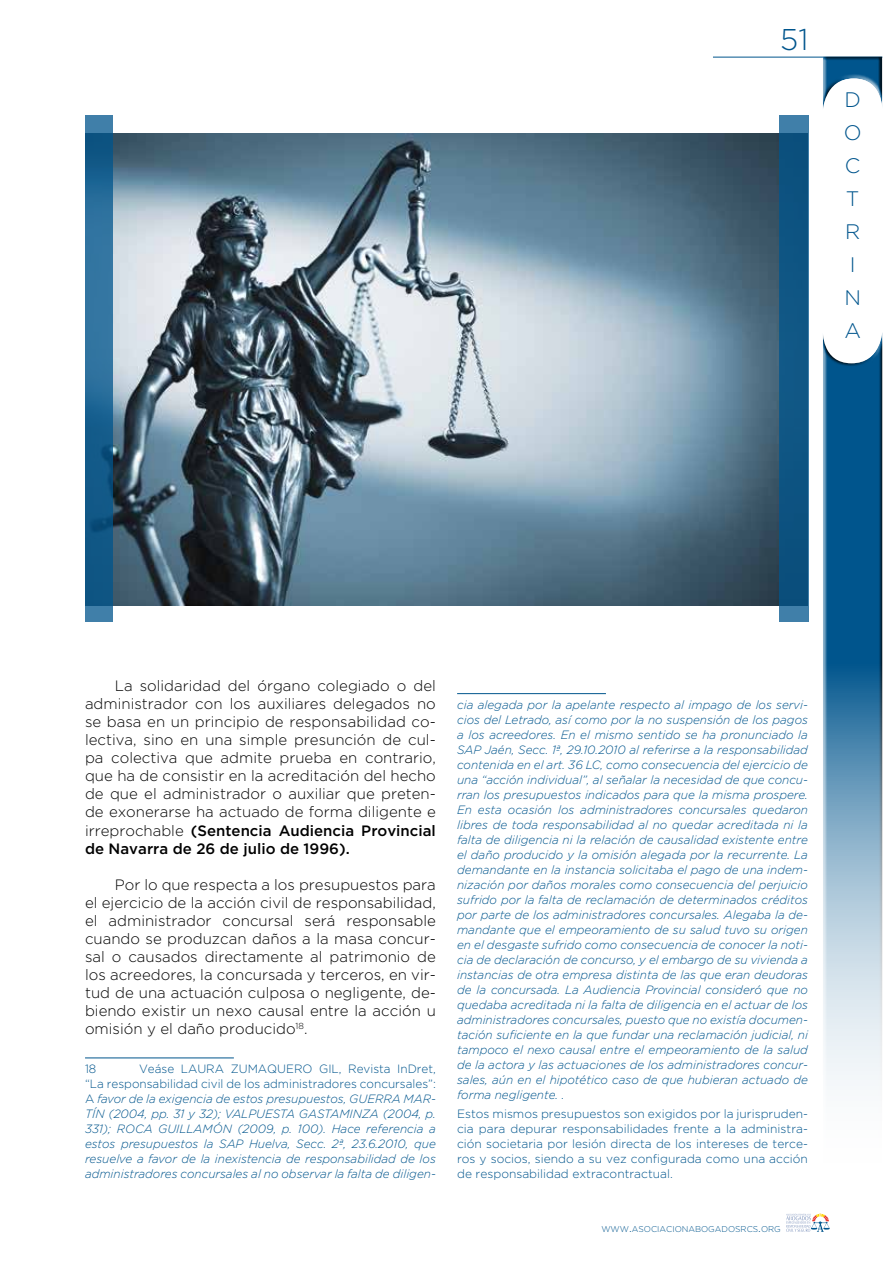
<style>
.page{position:relative;width:893px;height:1263px;background:#fff}
.page>*{position:absolute;margin:0;border:0;box-sizing:border-box;transform-origin:0 0}
.t1{font:300 30px "Gotham";color:#00558d}
.t2{font:300 21px/33px "Gotham";color:#00558d}
.t3{font:300 15px/18px "Gotham";color:#000;text-align:justify}
.t4{font:italic 300 12px/15px "Gotham";color:#00558d;text-align:justify}
.t5{font:300 12px/15px "Gotham";color:#00558d;text-align:justify}
.t6{font:300 8.4px "Gotham";color:#00558d}
.s1{font-weight:500}
.s2{font-style:normal}
.s3{font-size:12px}
</style>
<div class="page">
<hr style="left:713px;top:57px;width:169px;height:1px;background:#00558d">
<div style="left:822px;top:56px;width:63px;height:58px;background:#000;opacity:.75"></div>
<div style="left:821px;top:328px;width:62px;height:868px;background:#000;opacity:.75"></div>
<svg style="left:786px;top:1213px;width:44px;height:19px"></svg>
<hr style="left:85px;top:1058px;width:149px;height:1px;background:#00558d">
<hr style="left:457px;top:693px;width:149px;height:1px;background:#00558d">
<img style="left:113px;top:133px;width:666px;height:472px">
<svg style="left:86px;top:115px;width:27px;height:506px;background:#216593"></svg>
<div style="left:779px;top:115px;width:29px;height:506px;background:#0d5482"></div>
<h1 class="t1" style="left:780px;top:24px;width:30px">51</h1>
<h2 class="t2" style="left:844px;top:83px;width:19px">D<br>O<br>C<br>T<br>R<br>I<br>N<br>A</h2>
<p class="t3" style="left:85px;top:677px;width:352px;text-indent:30px">La solidaridad del órgano colegiado o del administrador con los auxiliares delegados no se basa en un principio de responsabilidad co&shy;lectiva, sino en una simple presunción de cul&shy;pa colectiva que admite prueba en contrario, que ha de consistir en la acreditación del hecho de que el administrador o auxiliar que preten&shy;de exonerarse ha actuado de forma diligente e irreprochable <span class="s1">(Sentencia Audiencia Provincial de Navarra de 26 de julio de 1996).</span></p>
<p class="t3" style="left:85px;top:875px;width:352px;text-indent:30px">Por lo que respecta a los presupuestos para el ejercicio de la acción civil de responsabilidad, el administrador concursal será responsable cuando se produzcan daños a la masa concur&shy;sal o causados directamente al patrimonio de los acreedores, la concursada y terceros, en vir&shy;tud de una actuación culposa o negligente, de&shy;biendo existir un nexo causal entre la acción u omisión y el daño producido<sup>18</sup>.</p>
<p class="t5" style="left:85px;top:1061px;width:13px">18</p>
<p class="t4" style="left:85px;top:1061px;width:352px;text-indent:54px"><span class="s2">Veáse LAURA ZUMAQUERO GIL, Revista InDret, “La responsabilidad civil de los administradores concursales”:<br>A</span> favor de la exigencia de estos presupuestos, GUERRA MAR-TÍN (2004, pp. 31 y 32); VALPUESTA GASTAMINZA (2004, p.<br>331); ROCA GUILLAMÓN (2009, p. 100). Hace referencia a estos presupuestos la SAP Huelva, Secc. 2ª, 23.6.2010, que resuelve a favor de la inexistencia de responsabilidad de los administradores concursales al no observar la falta de diligen-</p>
<p class="t4" style="left:457px;top:697px;width:352px">cia alegada por la apelante respecto al impago de los servi&shy;cios del Letrado, así como por la no suspensión de los pagos a los acreedores. En el mismo sentido se ha pronunciado la SAP Jaén, Secc. 1ª, 29.10.2010 al referirse a la responsabilidad contenida en el art. 36 LC, como consecuencia del ejercicio de una “acción individual”, al señalar la necesidad de que concu&shy;rran los presupuestos indicados para que la misma prospere.<br>En esta ocasión los administradores concursales quedaron libres de toda responsabilidad al no quedar acreditada ni la falta de diligencia ni la relación de causalidad existente entre el daño producido y la omisión alegada por la recurrente. La demandante en la instancia solicitaba el pago de una indem&shy;nización por daños morales como consecuencia del perjuicio sufrido por la falta de reclamación de determinados créditos por parte de los administradores concursales. Alegaba la de&shy;mandante que el empeoramiento de su salud tuvo su origen en el desgaste sufrido como consecuencia de conocer la noti&shy;cia de declaración de concurso, y el embargo de su vivienda a instancias de otra empresa distinta de las que eran deudoras de la concursada. La Audiencia Provincial consideró que no quedaba acreditada ni la falta de diligencia en el actuar de los administradores concursales, puesto que no existía documen&shy;tación suficiente en la que fundar una reclamación judicial, ni tampoco el nexo causal entre el empeoramiento de la salud de la actora y las actuaciones de los administradores concur&shy;sales, aún en el hipotético caso de que hubieran actuado de forma negligente. .</p>
<p class="t5" style="left:457px;top:1106px;width:352px">Estos mismos presupuestos son exigidos por la jurispruden&shy;cia para depurar responsabilidades frente a la administra&shy;ción societaria por lesión directa de los intereses de terce&shy;ros y socios, siendo a su vez configurada como una acción de responsabilidad extracontractual.</p>
<p class="t6" style="left:601px;top:1224px;width:181px">WWW<span class="s3">.</span>ASOCIACIONABOGADOSRCS<span class="s3">.</span>ORG</p>
</div>
